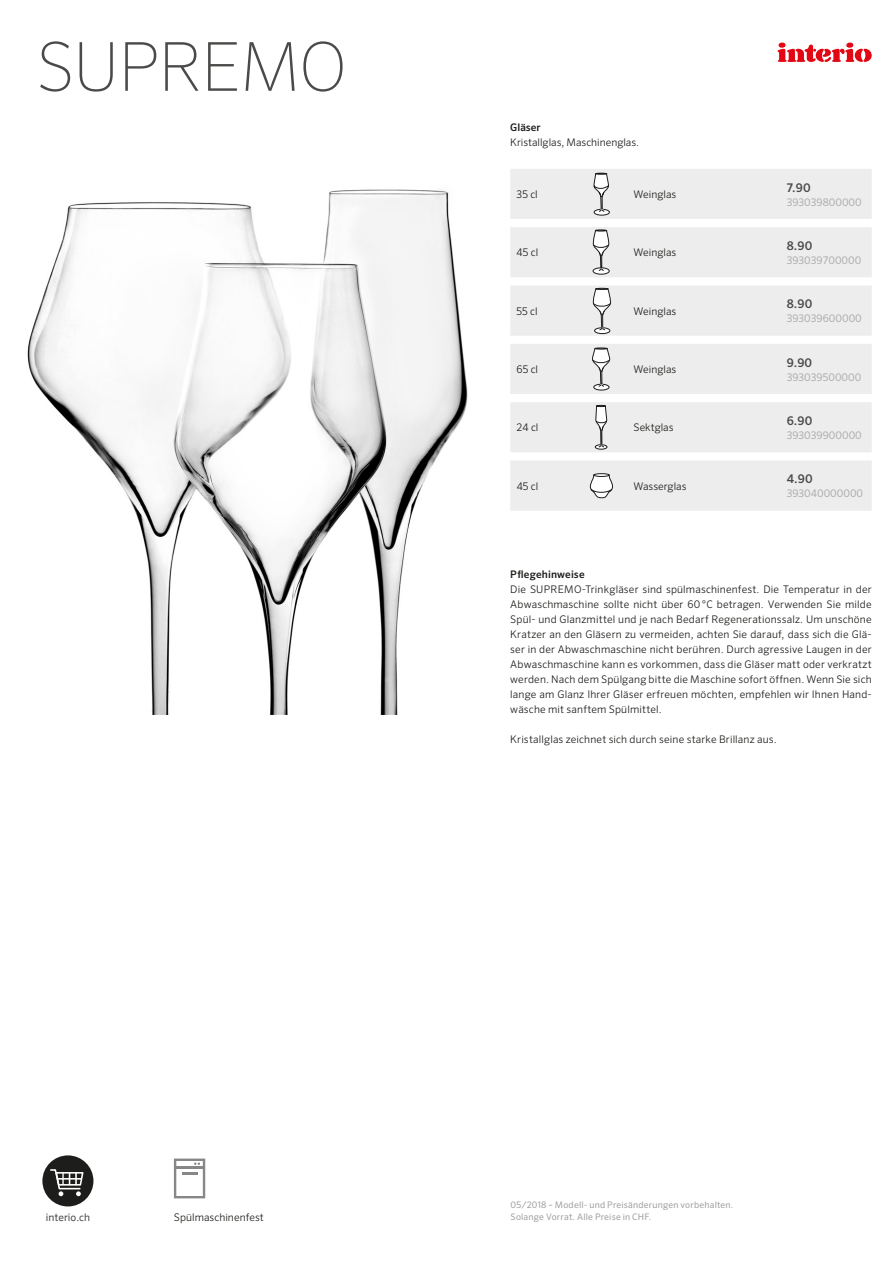
<style>
.page{position:relative;width:893px;height:1263px;background:#fff}
.page>*{position:absolute;margin:0;border:0;box-sizing:border-box;transform-origin:0 0}
.t1{font:100 67.5px "Sero OT";letter-spacing:-.015em;color:#4a4a49}
.t2{font:500 12px "Sero OT";letter-spacing:.01em;color:#4a4a49}
.t3{font:300 10.5px/15px "Sero OT";letter-spacing:.005em;color:#1d1d1b;text-align:justify}
.t4{font:10.5px "Sero OT";color:#adadad}
.t5{font:500 10.5px "Sero OT";letter-spacing:.01em;color:#1d1d1b}
.t6{font:10.5px "Sero Profor Interio";color:#4a4a49}
.t7{font:9px "Sero OT";letter-spacing:.02em;color:#9d9d9c}
</style>
<div class="page">
<img style="left:27px;top:189px;width:441px;height:525px">
<svg style="left:777px;top:42px;width:95px;height:20px"></svg>
<div style="left:42px;top:1155px;width:51px;height:51px;background:#1d1d1b;border-radius:50%"></div>
<svg style="left:50px;top:1169px;width:34px;height:27px"></svg>
<svg style="left:174px;top:1158px;width:31px;height:40px"></svg>
<svg style="left:510px;top:169px;width:362px;height:342px;background:#efefef"></svg>
<div style="left:594px;top:209px;width:16px;height:6px;border:1px solid #1d1d1b;border-radius:50%"></div>
<svg style="left:593px;top:173px;width:16px;height:45px"></svg>
<svg style="left:592px;top:230px;width:17px;height:47px"></svg>
<svg style="left:592px;top:288px;width:19px;height:47px"></svg>
<svg style="left:591px;top:348px;width:19px;height:45px"></svg>
<svg style="left:595px;top:405px;width:12px;height:47px"></svg>
<svg style="left:590px;top:474px;width:23px;height:24px"></svg>
<div style="left:594px;top:473px;width:15px;height:4px;border:1px solid #1d1d1b;border-radius:50%"></div>
<h1 class="t1" style="left:36px;top:28px;width:312px">SUPREMO</h1>
<p class="t5" style="left:510px;top:121px;width:32px">Gläser</p>
<p class="t3" style="left:510px;top:135px;width:130px">Kristallglas, Maschinenglas.</p>
<p class="t3" style="left:517px;top:187px;width:23px">35 cl</p>
<p class="t3" style="left:634px;top:187px;width:44px">Weinglas</p>
<p class="t3" style="left:517px;top:245px;width:23px">45 cl</p>
<p class="t3" style="left:634px;top:245px;width:44px">Weinglas</p>
<p class="t3" style="left:517px;top:303px;width:23px">55 cl</p>
<p class="t3" style="left:634px;top:303px;width:44px">Weinglas</p>
<p class="t3" style="left:517px;top:362px;width:23px">65 cl</p>
<p class="t3" style="left:634px;top:362px;width:44px">Weinglas</p>
<p class="t3" style="left:517px;top:420px;width:23px">24 cl</p>
<p class="t3" style="left:634px;top:420px;width:41px">Sektglas</p>
<p class="t3" style="left:517px;top:478px;width:23px">45 cl</p>
<p class="t3" style="left:634px;top:478px;width:54px">Wasserglas</p>
<p class="t2" style="left:787px;top:180px;width:26px">7.90</p>
<p class="t4" style="left:787px;top:196px;width:77px">393039800000</p>
<p class="t2" style="left:787px;top:238px;width:27px">8.90</p>
<p class="t4" style="left:787px;top:254px;width:76px">393039700000</p>
<p class="t2" style="left:787px;top:297px;width:27px">8.90</p>
<p class="t4" style="left:787px;top:312px;width:77px">393039600000</p>
<p class="t2" style="left:787px;top:355px;width:27px">9.90</p>
<p class="t4" style="left:787px;top:371px;width:76px">393039500000</p>
<p class="t2" style="left:787px;top:413px;width:27px">6.90</p>
<p class="t4" style="left:787px;top:429px;width:77px">393039900000</p>
<p class="t2" style="left:787px;top:472px;width:27px">4.90</p>
<p class="t4" style="left:787px;top:487px;width:78px">393040000000</p>
<p class="t5" style="left:510px;top:568px;width:76px">Pflegehinweise</p>
<p class="t3" style="left:510px;top:582px;width:363px">Die SUPREMO-Trinkgläser sind spülmaschinenfest. Die Temperatur in der Abwaschmaschine sollte nicht über 60°C betragen. Verwenden Sie milde Spül- und Glanzmittel und je nach Bedarf Regenerationssalz. Um unschöne Kratzer an den Gläsern zu vermeiden, achten Sie darauf, dass sich die Glä&shy;ser in der Abwaschmaschine nicht berühren. Durch agressive Laugen in der Abwaschmaschine kann es vorkommen, dass die Gläser matt oder verkratzt werden. Nach dem Spülgang bitte die Maschine sofort öffnen. Wenn Sie sich lange am Glanz Ihrer Gläser erfreuen möchten, empfehlen wir Ihnen Hand&shy;wäsche mit sanftem Spülmittel.</p>
<p class="t3" style="left:510px;top:732px;width:268px">Kristallglas zeichnet sich durch seine starke Brillanz aus.</p>
<p class="t7" style="left:511px;top:1200px;width:224px">05/2018 – Modell- und Preisänderungen vorbehalten.</p>
<p class="t6" style="left:46px;top:1211px;width:46px">interio.ch</p>
<p class="t3" style="left:174px;top:1209px;width:91px">Spülmaschinenfest</p>
<p class="t7" style="left:511px;top:1212px;width:142px">Solange Vorrat. Alle Preise in CHF.</p>
</div>
